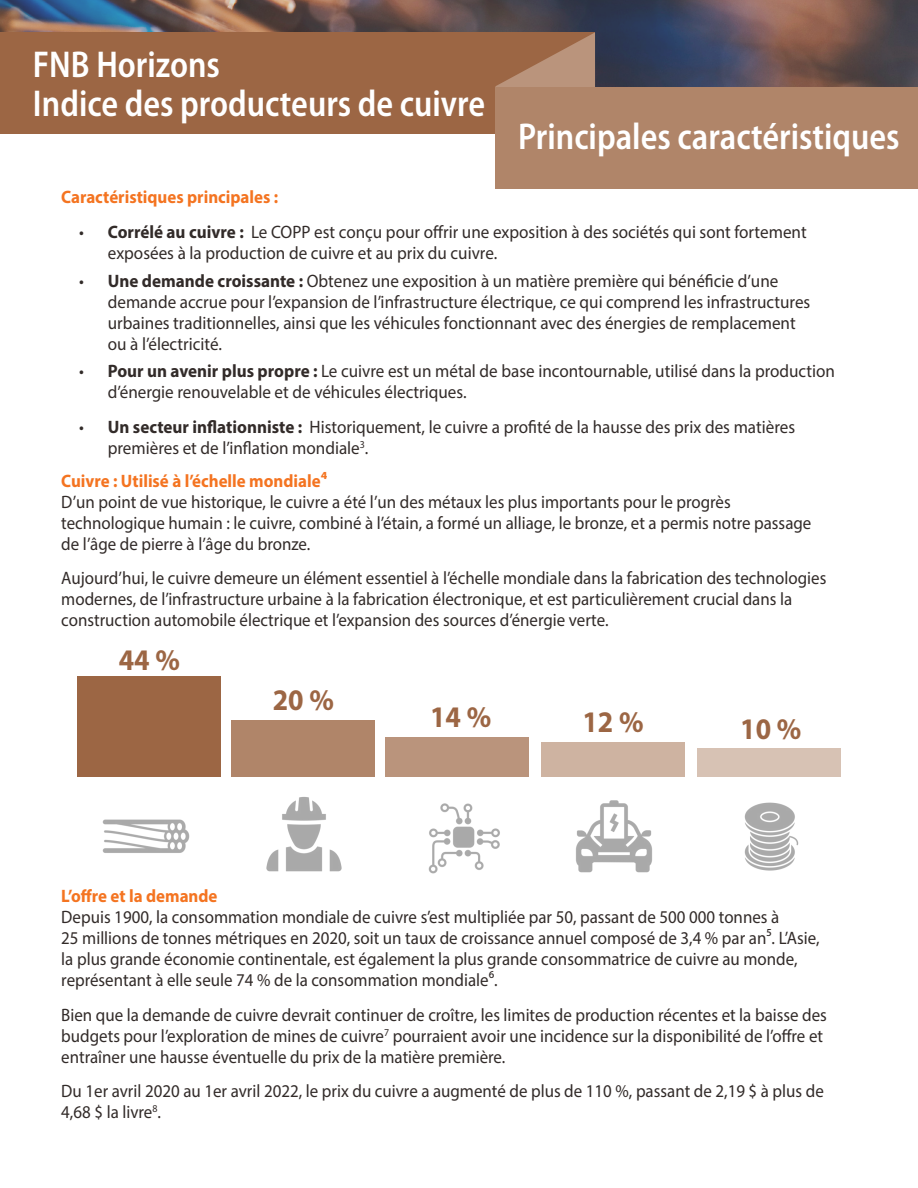
<style>
.page{position:relative;width:918px;height:1188px;background:#fff}
.page>*{position:absolute;margin:0;border:0;box-sizing:border-box;transform-origin:0 0}
.t1{font:600 semi-condensed 37.5px/39px "Myriad Pro";color:#fff;scale:.93 1}
.t2{font:700 30px "Myriad Pro";color:#9c6644;scale:.93 1}
.t3{font:18px/21px "Myriad Pro";color:#322b29;scale:.94 1}
.t4{font:18px/21px "Myriad Pro";color:#322b29;scale:.95 1}
.t5{font:700 18px "Myriad Pro";color:#f47421;scale:.94 1}
.s1{font-weight:700}
</style>
<div class="page">
<svg style="left:0;top:0;width:918px;height:87px;background:#5c5057"></svg>
<div style="left:0;top:33px;width:594px;height:101px;background:#9c6644"></div>
<svg style="left:495px;top:32px;width:100px;height:55px"></svg>
<div style="left:495px;top:87px;width:423px;height:101px;background:#b08569"></div>
<div style="left:78px;top:676px;width:143px;height:101px;background:#9c6644"></div>
<div style="left:232px;top:721px;width:143px;height:56px;background:#b08569"></div>
<div style="left:386px;top:738px;width:143px;height:39px;background:#ba947c"></div>
<div style="left:541px;top:742px;width:144px;height:35px;background:#ceb3a1"></div>
<div style="left:697px;top:749px;width:143px;height:28px;background:#d7c2b4"></div>
<img style="left:102px;top:819px;width:88px;height:34px">
<img style="left:266px;top:797px;width:76px;height:75px">
<img style="left:428px;top:803px;width:72px;height:71px">
<img style="left:576px;top:800px;width:76px;height:73px">
<img style="left:744px;top:802px;width:55px;height:69px">
<h1 class="t1" style="left:33px;top:44px;width:488px">FNB Horizons<br>Indice des producteurs de cuivre</h1>
<h1 class="t1" style="left:518px;top:116px;width:412px">Principales caractéristiques</h1>
<p class="t5" style="left:61px;top:185px;width:232px">Caractéristiques principales :</p>
<p class="t4" style="left:108px;top:221px;width:737px;text-indent:-29px">• <span class="s1">Corrélé au cuivre :</span> Le COPP est conçu pour offrir une exposition à des sociétés qui sont fortement exposées à la production de cuivre et au prix du cuivre.</p>
<p class="t4" style="left:108px;top:270px;width:741px;text-indent:-28px">• <span class="s1">Une demande croissante :</span> Obtenez une exposition à un matière première qui bénéficie d’une demande accrue pour l’expansion de l’infrastructure électrique, ce qui comprend les infrastructures urbaines traditionnelles, ainsi que les véhicules fonctionnant avec des énergies de remplacement ou à l’électricité.</p>
<p class="t4" style="left:108px;top:360px;width:767px;text-indent:-29px">• <span class="s1">Pour un avenir plus propre :</span> Le cuivre est un métal de base incontournable, utilisé dans la production d’énergie renouvelable et de véhicules électriques.</p>
<p class="t4" style="left:108px;top:416px;width:725px;text-indent:-29px">• <span class="s1">Un secteur inflationniste :</span> Historiquement, le cuivre a profité de la hausse des prix des matières premières et de l’inflation mondiale<sup>3</sup>.</p>
<p class="t5" style="left:61px;top:469px;width:285px">Cuivre : Utilisé à l’échelle mondiale⁴</p>
<p class="t3" style="left:61px;top:491px;width:800px">D’un point de vue historique, le cuivre a été l’un des métaux les plus importants pour le progrès technologique humain : le cuivre, combiné à l’étain, a formé un alliage, le bronze, et a permis notre passage de l’âge de pierre à l’âge du bronze.</p>
<p class="t3" style="left:61px;top:567px;width:815px">Aujourd’hui, le cuivre demeure un élément essentiel à l’échelle mondiale dans la fabrication des technologies modernes, de l’infrastructure urbaine à la fabrication électronique, et est particulièrement crucial dans la construction automobile électrique et l’expansion des sources d’énergie verte.</p>
<h2 class="t2" style="left:119px;top:641px;width:67px">44 %</h2>
<h2 class="t2" style="left:273px;top:681px;width:67px">20 %</h2>
<h2 class="t2" style="left:430px;top:697px;width:67px">14 %</h2>
<h2 class="t2" style="left:582px;top:702px;width:67px">12 %</h2>
<h2 class="t2" style="left:740px;top:709px;width:67px">10 %</h2>
<p class="t5" style="left:61px;top:884px;width:168px">L’offre et la demande</p>
<p class="t3" style="left:61px;top:906px;width:808px">Depuis 1900, la consommation mondiale de cuivre s’est multipliée par 50, passant de 500 000 tonnes à<br>25 millions de tonnes métriques en 2020, soit un taux de croissance annuel composé de 3,4 % par an⁵. L’Asie, la plus grande économie continentale, est également la plus grande consommatrice de cuivre au monde, représentant à elle seule 74 % de la consommation mondiale⁶.</p>
<p class="t3" style="left:61px;top:1004px;width:816px">Bien que la demande de cuivre devrait continuer de croître, les limites de production récentes et la baisse des budgets pour l’exploration de mines de cuivre<sup>7</sup> pourraient avoir une incidence sur la disponibilité de l’offre et entraîner une hausse éventuelle du prix de la matière première.</p>
<p class="t3" style="left:61px;top:1080px;width:813px">Du 1er avril 2020 au 1er avril 2022, le prix du cuivre a augmenté de plus de 110 %, passant de 2,19 $ à plus de<br>4,68 $ la livre<sup>8</sup>.</p>
</div>
